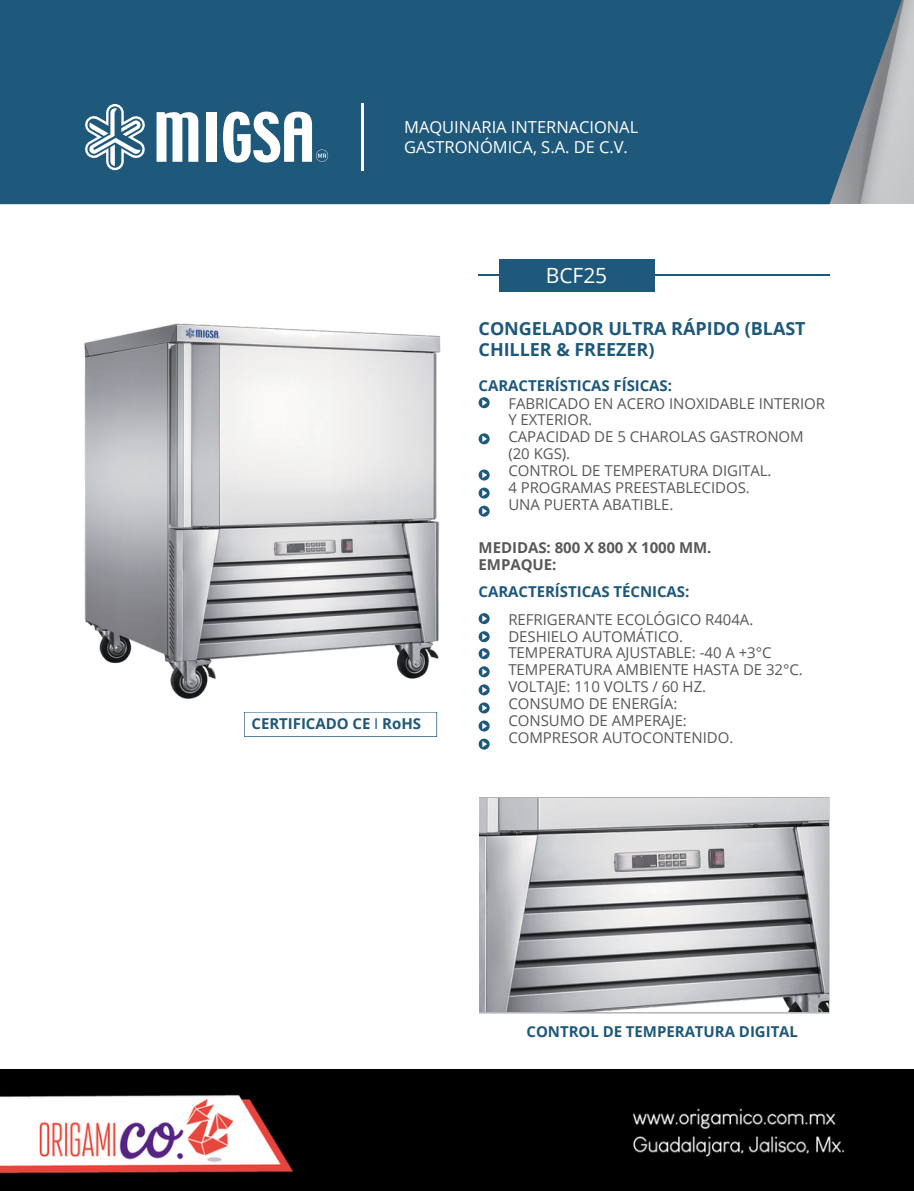
<style>
.page{position:relative;width:914px;height:1191px;background:#fff}
.page>*{position:absolute;margin:0;border:0;box-sizing:border-box;transform-origin:0 0}
.t1{font:21px "Open Sans";color:#fff}
.t2{font:700 18px "Open Sans";letter-spacing:-.005em;color:#1e587b}
.t3{font:16.5px/20.2px "Open Sans";color:#fff}
.t4{font:15px/16.8px "Open Sans";color:#58585a}
.t5{font:700 15px "Open Sans";letter-spacing:-.005em;color:#1e587b}
.t6{font:700 15px/16.8px "Open Sans";color:#58585a}
.s1{font-weight:400}
</style>
<div class="page">
<div style="left:901px;top:0;width:13px;height:204px;background:#c8c9cb"></div>
<svg style="left:244px;top:712px;width:193px;height:24px"></svg>
<div style="left:478px;top:397px;width:11px;height:11px;background:#1e587b;border-radius:50%"></div>
<svg style="left:482px;top:399px;width:5px;height:7px"></svg>
<div style="left:478px;top:433px;width:11px;height:11px;background:#1e587b;border-radius:50%"></div>
<svg style="left:482px;top:435px;width:5px;height:7px"></svg>
<svg style="left:478px;top:487px;width:11px;height:11px"></svg>
<svg style="left:482px;top:490px;width:5px;height:6px"></svg>
<svg style="left:478px;top:469px;width:11px;height:11px"></svg>
<svg style="left:482px;top:471px;width:5px;height:7px"></svg>
<div style="left:478px;top:613px;width:11px;height:11px;background:#1e587b;border-radius:50%"></div>
<svg style="left:482px;top:615px;width:5px;height:6px"></svg>
<div style="left:478px;top:631px;width:11px;height:11px;background:#1e587b;border-radius:50%"></div>
<svg style="left:482px;top:633px;width:5px;height:7px"></svg>
<div style="left:478px;top:648px;width:11px;height:11px;background:#1e587b;border-radius:50%"></div>
<svg style="left:482px;top:650px;width:5px;height:7px"></svg>
<div style="left:478px;top:666px;width:11px;height:11px;background:#1e587b;border-radius:50%"></div>
<svg style="left:482px;top:668px;width:5px;height:7px"></svg>
<div style="left:478px;top:684px;width:11px;height:11px;background:#1e587b;border-radius:50%"></div>
<svg style="left:482px;top:686px;width:5px;height:7px"></svg>
<svg style="left:478px;top:702px;width:11px;height:11px"></svg>
<svg style="left:482px;top:704px;width:5px;height:7px"></svg>
<svg style="left:478px;top:720px;width:11px;height:11px"></svg>
<svg style="left:482px;top:722px;width:5px;height:7px"></svg>
<svg style="left:478px;top:738px;width:11px;height:11px"></svg>
<svg style="left:482px;top:740px;width:5px;height:7px"></svg>
<div style="left:0;top:0;width:901px;height:204px;background:#1e587b"></div>
<svg style="left:84px;top:104px;width:62px;height:66px"></svg>
<svg style="left:156px;top:112px;width:42px;height:50px"></svg>
<div style="left:206px;top:112px;width:10px;height:50px;background:#fff"></div>
<svg style="left:223px;top:111px;width:105px;height:51px"></svg>
<hr style="left:362px;top:104px;width:1px;height:66px;background:#fff">
<hr style="left:478px;top:274px;width:351px;height:1px;background:#1e587b">
<div style="left:500px;top:259px;width:154px;height:32px;background:#1e587b"></div>
<img style="left:84px;top:323px;width:357px;height:376px">
<img style="left:479px;top:798px;width:349px;height:213px">
<svg style="left:478px;top:505px;width:11px;height:11px"></svg>
<svg style="left:482px;top:508px;width:5px;height:6px"></svg>
<img style="left:0;top:1069px;width:913px;height:121px">
<p class="t3" style="left:404px;top:116px;width:236px">MAQUINARIA INTERNACIONAL<br>GASTRONÓMICA, S.A. DE C.V.</p>
<p class="t5" style="left:251px;top:713px;width:171px">CERTIFICADO CE <span class="s1">I</span> RoHS</p>
<p class="t1" style="left:546px;top:260px;width:63px">BCF25</p>
<p class="t2" style="left:478px;top:315px;width:328px">CONGELADOR ULTRA RÁPIDO (BLAST</p>
<p class="t2" style="left:478px;top:336px;width:177px">CHILLER &amp; FREEZER)</p>
<p class="t5" style="left:478px;top:375px;width:195px">CARACTERÍSTICAS FÍSICAS:</p>
<p class="t4" style="left:508px;top:394px;width:318px">FABRICADO EN ACERO INOXIDABLE INTERIOR<br>Y EXTERIOR.<br>CAPACIDAD DE 5 CHAROLAS GASTRONOM (20 KGS).<br>CONTROL DE TEMPERATURA DIGITAL.<br>4 PROGRAMAS PREESTABLECIDOS.<br>UNA PUERTA ABATIBLE.</p>
<p class="t6" style="left:478px;top:538px;width:234px">MEDIDAS: 800 X 800 X 1000 MM.<br>EMPAQUE:</p>
<p class="t5" style="left:478px;top:580px;width:212px">CARACTERÍSTICAS TÉCNICAS:</p>
<p class="t4" style="left:508px;top:610px;width:296px">REFRIGERANTE ECOLÓGICO R404A.<br>DESHIELO AUTOMÁTICO.<br>TEMPERATURA AJUSTABLE: -40 A +3°C<br>TEMPERATURA AMBIENTE HASTA DE 32°C.<br>VOLTAJE: 110 VOLTS / 60 HZ.<br>CONSUMO DE ENERGÍA:<br>CONSUMO DE AMPERAJE:<br>COMPRESOR AUTOCONTENIDO.</p>
<p class="t5" style="left:526px;top:1020px;width:273px">CONTROL DE TEMPERATURA DIGITAL</p>
</div>
